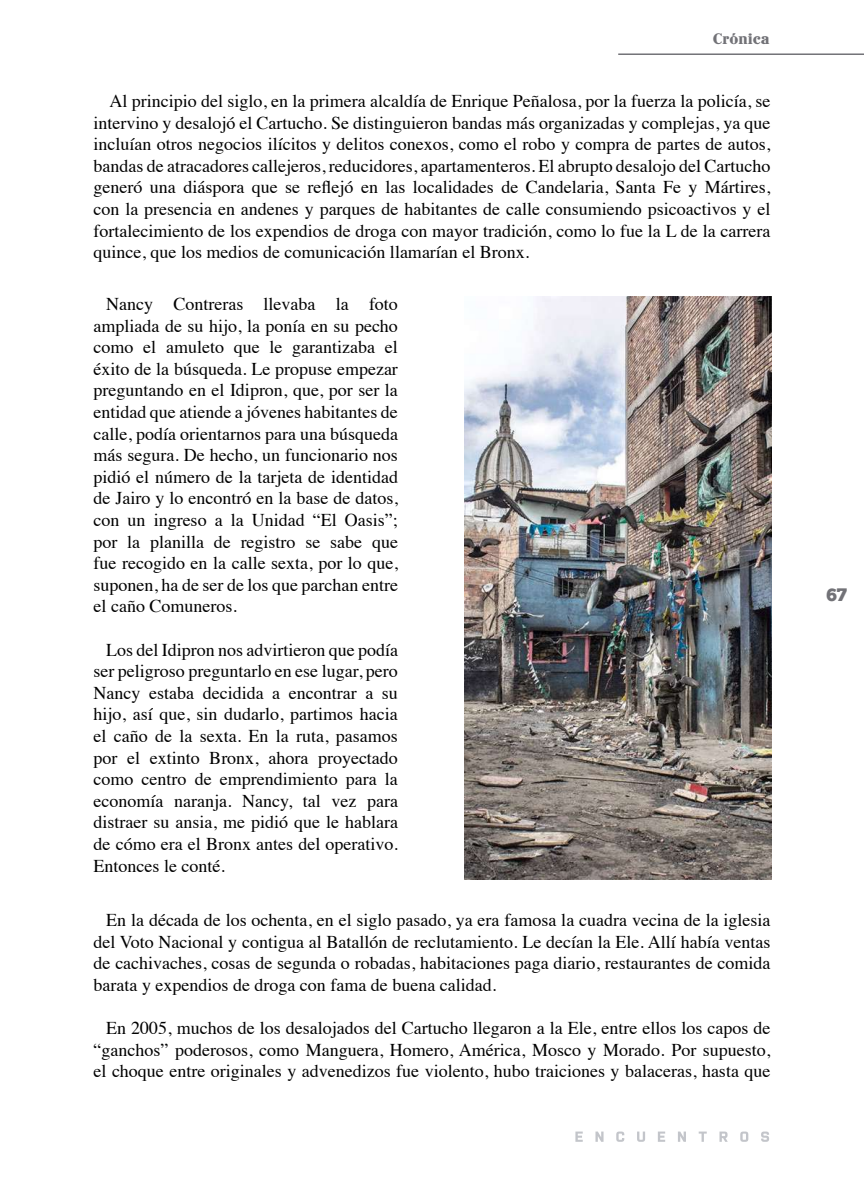
<style>
.page{position:relative;width:864px;height:1188px;background:#fff}
.page>*{position:absolute;margin:0;border:0;box-sizing:border-box;transform-origin:0 0}
.t1{font:18px/21.6px "Times";color:#000;text-align:justify}
.t2{font:18px "Chunk Five Ex";color:#727277}
.t3{font:500 15px "John Hancock CP";color:#727277}
</style>
<div class="page">
<svg style="left:575px;top:1132px;width:8px;height:10px"></svg>
<svg style="left:595px;top:1132px;width:9px;height:10px"></svg>
<svg style="left:616px;top:1132px;width:8px;height:10px"></svg>
<svg style="left:637px;top:1132px;width:8px;height:10px"></svg>
<svg style="left:658px;top:1132px;width:7px;height:10px"></svg>
<svg style="left:678px;top:1132px;width:8px;height:10px"></svg>
<svg style="left:699px;top:1132px;width:8px;height:10px"></svg>
<svg style="left:719px;top:1132px;width:9px;height:10px"></svg>
<svg style="left:740px;top:1132px;width:8px;height:10px"></svg>
<svg style="left:761px;top:1132px;width:8px;height:10px"></svg>
<hr style="left:618px;top:53px;width:246px;height:2px;background:#727277">
<img style="left:465px;top:297px;width:307px;height:582px">
<p class="t3" style="left:713px;top:31px;width:58px">Crónica</p>
<p class="t1" style="left:94px;top:89px;width:678px;text-indent:16px">Al principio del siglo, en la primera alcaldía de Enrique Peñalosa, por la fuerza la policía, se intervino y desalojó el Cartucho. Se distinguieron bandas más organizadas y complejas, ya que incluían otros negocios ilícitos y delitos conexos, como el robo y compra de partes de autos, bandas de atracadores callejeros, reducidores, apartamenteros. El abrupto desalojo del Cartucho generó una diáspora que se reflejó en las localidades de Candelaria, Santa Fe y Mártires, con la presencia en andenes y parques de habitantes de calle consumiendo psicoactivos y el fortalecimiento de los expendios de droga con mayor tradición, como lo fue la L de la carrera quince, que los medios de comunicación llamarían el Bronx.</p>
<p class="t1" style="left:94px;top:292px;width:306px;text-indent:13px">Nancy Contreras llevaba la foto ampliada de su hijo, la ponía en su pecho como el amuleto que le garantizaba el éxito de la búsqueda. Le propuse empezar preguntando en el Idipron, que, por ser la entidad que atiende a jóvenes habitantes de calle, podía orientarnos para una búsqueda más segura. De hecho, un funcionario nos pidió el número de la tarjeta de identidad de Jairo y lo encontró en la base de datos, con un ingreso a la Unidad “El Oasis”; por la planilla de registro se sabe que fue recogido en la calle sexta, por lo que, suponen, ha de ser de los que parchan entre el caño Comuneros.</p>
<p class="t1" style="left:94px;top:637px;width:306px;text-indent:13px">Los del Idipron nos advirtieron que podía ser peligroso preguntarlo en ese lugar, pero Nancy estaba decidida a encontrar a su hijo, así que, sin dudarlo, partimos hacia el caño de la sexta. En la ruta, pasamos por el extinto Bronx, ahora proyectado como centro de emprendimiento para la economía naranja. Nancy, tal vez para distraer su ansia, me pidió que le hablara de cómo era el Bronx antes del operativo.<br>Entonces le conté.</p>
<p class="t1" style="left:94px;top:908px;width:679px;text-indent:13px">En la década de los ochenta, en el siglo pasado, ya era famosa la cuadra vecina de la iglesia del Voto Nacional y contigua al Batallón de reclutamiento. Le decían la Ele. Allí había ventas de cachivaches, cosas de segunda o robadas, habitaciones paga diario, restaurantes de comida barata y expendios de droga con fama de buena calidad.</p>
<p class="t1" style="left:94px;top:1016px;width:678px;text-indent:13px">En 2005, muchos de los desalojados del Cartucho llegaron a la Ele, entre ellos los capos de “ganchos” poderosos, como Manguera, Homero, América, Mosco y Morado. Por supuesto, el choque entre originales y advenedizos fue violento, hubo traiciones y balaceras, hasta que</p>
<p class="t2" style="left:827px;top:581px;width:22px">67</p>
</div>
